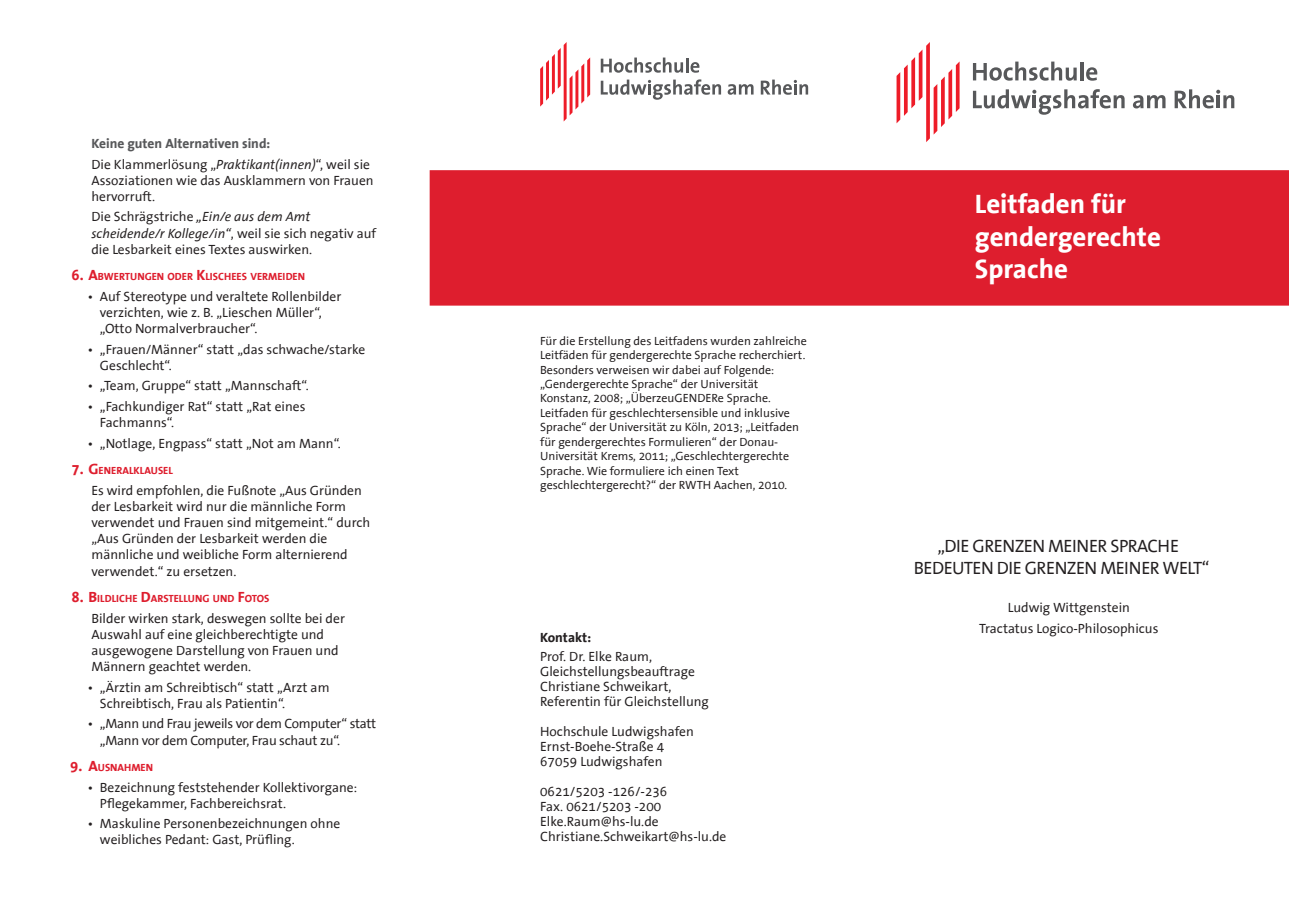
<style>
.page{position:relative;width:1289px;height:919px;background:#fff}
.page>*{position:absolute;margin:0;border:0;box-sizing:border-box;transform-origin:0 0}
.t1{font:700 27px/32.4px "The Sans Office";color:#fff}
.t2{font:18px/21.6px "The Sans Office";letter-spacing:-.03em;color:#231f20;text-align:center}
.t3{font:13.5px/16.2px "The Sans Office";color:#231f20}
.t4{font:13.5px/16.2px "The Sans Office";letter-spacing:-.02em;color:#231f20}
.t5{font:700 13.5px/20.4px "The Sans Office";color:#57585a}
.t6{font:700 13.5px "The Sans Office";color:#231f20}
.t7{font:12px/14.4px "The Sans Office";color:#231f20}
.t8{font:700 10.5px "The Sans Office";color:#de1e2e}
.s1{font-weight:400;color:#231f20}
.s2{font-weight:400;font-style:italic;color:#231f20}
.s3{font-style:italic}
.s4{font-size:15px}
</style>
<div class="page">
<div style="left:430px;top:171px;width:858px;height:134px;background:#de1e2e"></div>
<div style="left:429px;top:170px;width:859px;height:135px;border:2px solid #de1e2e"></div>
<svg style="left:896px;top:42px;width:63px;height:100px"></svg>
<svg style="left:1174px;top:89px;width:60px;height:19px"></svg>
<svg style="left:1132px;top:95px;width:33px;height:13px"></svg>
<svg style="left:972px;top:89px;width:152px;height:26px"></svg>
<svg style="left:1086px;top:67px;width:11px;height:14px"></svg>
<hr style="left:1080px;top:62px;width:3px;height:18px;background:#57585a">
<svg style="left:972px;top:62px;width:104px;height:19px"></svg>
<svg style="left:540px;top:42px;width:50px;height:79px"></svg>
<svg style="left:760px;top:80px;width:48px;height:15px"></svg>
<svg style="left:727px;top:84px;width:26px;height:11px"></svg>
<svg style="left:600px;top:79px;width:121px;height:21px"></svg>
<svg style="left:600px;top:58px;width:99px;height:15px"></svg>
<p class="t5" style="left:91px;top:134px;width:280px">Keine guten Alternativen sind:<br><span class="s1">Die Klammerlösung „</span><span class="s2">Praktikant(innen)</span><span class="s1">“, weil sie</span></p>
<p class="t3" style="left:91px;top:173px;width:284px">Assoziationen wie das Ausklammern von Frauen hervorruft.</p>
<p class="t3" style="left:91px;top:209px;width:286px">Die Schrägstriche <span class="s3">„Ein/e aus dem Amt scheidende/r Kollege/in“</span>, weil sie sich negativ auf die Lesbarkeit eines Textes auswirken.</p>
<p class="t8" style="left:71px;top:271px;width:235px"><span class="s4">6. A</span>BWERTUNGEN ODER <span class="s4">K</span>LISCHEES VERMEIDEN</p>
<p class="t3" style="left:100px;top:289px;width:243px;text-indent:-13px">• Auf Stereotype und veraltete Rollenbilder verzichten, wie z. B. „Lieschen Müller“, „Otto Normalverbraucher“.</p>
<p class="t3" style="left:100px;top:341px;width:267px;text-indent:-13px">• „Frauen/Männer“ statt „das schwache/starke<br>Geschlecht“.</p>
<p class="t3" style="left:87px;top:378px;width:223px">• „Team, Gruppe“ statt „Mannschaft“.</p>
<p class="t3" style="left:100px;top:399px;width:207px;text-indent:-13px">• „Fachkundiger Rat“ statt „Rat eines<br>Fachmanns“.</p>
<p class="t3" style="left:87px;top:435px;width:255px">• „Notlage, Engpass“ statt „Not am Mann“.</p>
<p class="t8" style="left:71px;top:465px;width:103px"><span class="s4">7. G</span> ENERALKLAUSEL</p>
<p class="t3" style="left:91px;top:482px;width:280px">Es wird empfohlen, die Fußnote „Aus Gründen der Lesbarkeit wird nur die männliche Form verwendet und Frauen sind mitgemeint.“ durch „Aus Gründen der Lesbarkeit werden die männliche und weibliche Form alternierend verwendet.“ zu ersetzen.</p>
<p class="t8" style="left:71px;top:593px;width:200px"><span class="s4">8. B</span>ILDLICHE <span class="s4">D</span>ARSTELLUNG UND <span class="s4">F</span>OTOS</p>
<p class="t3" style="left:91px;top:610px;width:255px">Bilder wirken stark, deswegen sollte bei der Auswahl auf eine gleichberechtigte und ausgewogene Darstellung von Frauen und Männern geachtet werden.</p>
<p class="t3" style="left:100px;top:679px;width:231px;text-indent:-13px">• „Ärztin am Schreibtisch“ statt „Arzt am<br>Schreibtisch, Frau als Patientin“.</p>
<p class="t4" style="left:100px;top:716px;width:278px;text-indent:-13px">• „Mann und Frau jeweils vor dem Computer“ statt „Mann vor dem Computer, Frau schaut zu“.</p>
<p class="t8" style="left:70px;top:762px;width:84px"><span class="s4">9. A</span>USNAHMEN</p>
<p class="t3" style="left:100px;top:779px;width:259px;text-indent:-13px">• Bezeichnung feststehender Kollektivorgane:<br>Pflegekammer, Fachbereichsrat.</p>
<p class="t3" style="left:100px;top:816px;width:242px;text-indent:-13px">• Maskuline Personenbezeichnungen ohne weibliches Pedant: Gast, Prüfling.</p>
<p class="t7" style="left:540px;top:334px;width:268px">Für die Erstellung des Leitfadens wurden zahlreiche Leitfäden für gendergerechte Sprache recherchiert.<br>Besonders verweisen wir dabei auf Folgende: „Gendergerechte Sprache“ der Universität Konstanz, 2008; „ÜberzeuGENDERe Sprache.<br>Leitfaden für geschlechtersensible und inklusive Sprache“ der Universität zu Köln, 2013; „Leitfaden für gendergerechtes Formulieren“ der Donau-Universität Krems, 2011; „Geschlechtergerechte Sprache. Wie formuliere ich einen Text geschlechtergerecht?“ der RWTH Aachen, 2010.</p>
<p class="t6" style="left:540px;top:630px;width:52px">Kontakt:</p>
<p class="t3" style="left:540px;top:650px;width:170px;line-height:15px">Prof. Dr. Elke Raum,<br>Gleichstellungsbeauftrage<br>Christiane Schweikart,<br>Referentin für Gleichstellung</p>
<p class="t3" style="left:540px;top:725px;width:155px;line-height:15px">Hochschule Ludwigshafen<br>Ernst-Boehe-Straße 4<br>67059 Ludwigshafen</p>
<p class="t3" style="left:540px;top:784px;width:188px;line-height:15px">0621/5203 -126/-236<br>Fax. 0621/5203 -200<br>Elke.Raum@hs-lu.de<br>Christiane.Schweikart@hs-lu.de</p>
<h1 class="t1" style="left:974px;top:189px;width:187px">Leitfaden für gendergerechte<br>Sprache</h1>
<h2 class="t2" style="left:913px;top:536px;width:297px">„DIE GRENZEN MEINER SPRACHE<br>BEDEUTEN DIE GRENZEN MEINER WELT“</h2>
<p class="t3" style="left:979px;top:597px;width:181px;line-height:21.6px;text-align:center">Ludwig Wittgenstein<br>Tractatus Logico-Philosophicus</p>
</div>
